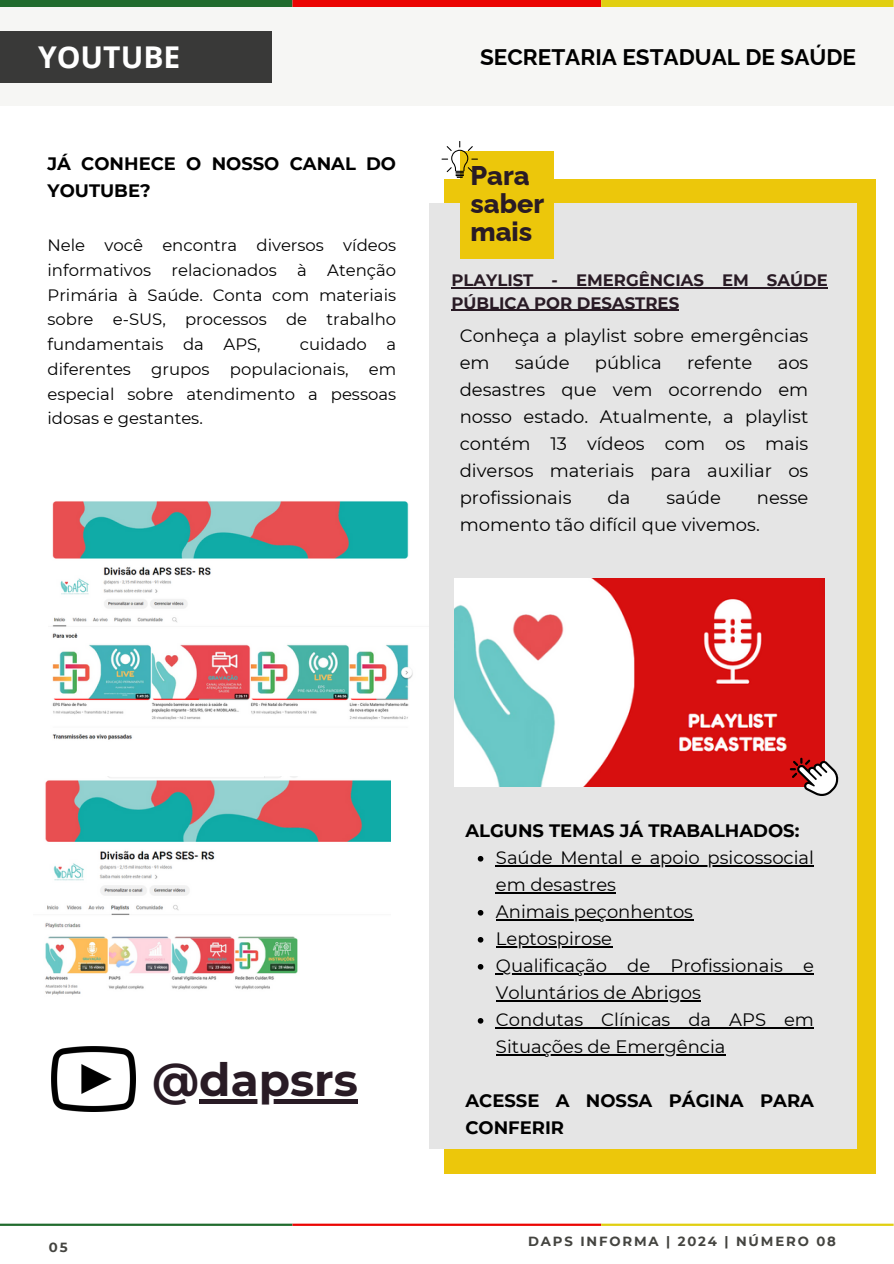
<style>
.page{position:relative;width:894px;height:1264px;background:#fff}
.page>*{position:absolute;margin:0;border:0;box-sizing:border-box;transform-origin:0 0}
.t1{font:700 45.45px "Montserrat";color:#291b25}
.t2{font:700 30px "Open Sans";color:#fff}
.t3{font:800 27px/28.2px "Raleway";color:#291b25}
.t4{font:700 22.5px "Raleway";color:#000}
.t5{font:18px/27px "Montserrat";color:#000}
.t6{font:700 18px/27px "Montserrat";color:#000}
.t7{font:16.5px/24.8px "Montserrat";color:#000;text-align:justify}
.t8{font:700 16.5px/22.5px "Montserrat";color:#291b25}
.t9{font:700 13.2px "Montserrat";letter-spacing:.14em;color:#444440}
</style>
<div class="page">
<div style="left:0;top:0;width:292px;height:8px;background:#216b2e"></div>
<div style="left:292px;top:0;width:309px;height:8px;background:#eb0503"></div>
<div style="left:601px;top:0;width:292px;height:8px;background:#e1cf11"></div>
<hr style="left:0;top:1223px;width:292px;height:2px;background:#216b2e">
<hr style="left:292px;top:1223px;width:309px;height:2px;background:#eb0503">
<hr style="left:601px;top:1223px;width:292px;height:2px;background:#e1cf11">
<div style="left:0;top:8px;width:893px;height:98px;background:#f6f6f4"></div>
<div style="left:0;top:31px;width:271px;height:52px;background:#393938"></div>
<div style="left:444px;top:179px;width:431px;height:994px;background:#ecc70b"></div>
<img style="left:52px;top:501px;width:361px;height:239px">
<img style="left:45px;top:777px;width:345px;height:218px">
<div style="left:429px;top:204px;width:426px;height:945px;background:#e5e5e5"></div>
<div style="left:459px;top:151px;width:94px;height:108px;background:#ecc70b"></div>
<svg style="left:441px;top:141px;width:36px;height:37px"></svg>
<img style="left:52px;top:1046px;width:83px;height:65px">
<div style="left:199px;top:1098px;width:32px;height:5px;background:#291b25"></div>
<div style="left:231px;top:1098px;width:127px;height:5px;background:#291b25"></div>
<hr style="left:451px;top:287px;width:376px;height:1px;background:#291b25">
<hr style="left:451px;top:310px;width:228px;height:1px;background:#291b25">
<img style="left:454px;top:579px;width:370px;height:207px">
<svg style="left:477px;top:856px;width:6px;height:5px"></svg>
<hr style="left:496px;top:865px;width:317px;height:1px;background:#000">
<hr style="left:496px;top:892px;width:119px;height:1px;background:#000">
<svg style="left:477px;top:910px;width:6px;height:5px"></svg>
<hr style="left:496px;top:919px;width:197px;height:1px;background:#000">
<svg style="left:477px;top:937px;width:6px;height:5px"></svg>
<hr style="left:496px;top:946px;width:116px;height:1px;background:#000">
<svg style="left:477px;top:964px;width:6px;height:5px"></svg>
<hr style="left:496px;top:973px;width:317px;height:1px;background:#000">
<hr style="left:496px;top:1000px;width:204px;height:1px;background:#000">
<svg style="left:477px;top:1018px;width:6px;height:5px"></svg>
<hr style="left:496px;top:1027px;width:317px;height:1px;background:#000">
<hr style="left:496px;top:1054px;width:229px;height:1px;background:#000">
<svg style="left:789px;top:757px;width:49px;height:39px"></svg>
<h3 class="t2" style="left:38px;top:36px;width:144px">YOUTUBE</h3>
<h5 class="t6" style="left:47px;top:150px;width:350px">JÁ CONHECE O NOSSO CANAL DO<br>YOUTUBE?</h5>
<h6 class="t7" style="left:47px;top:233px;width:350px">Nele você encontra diversos vídeos informativos relacionados à Atenção Primária à Saúde. Conta com materiais sobre e-SUS, processos de trabalho fundamentais da APS,</h6>
<h6 class="t7" style="left:47px;top:332px;width:350px;text-indent:252px">cuidado a diferentes grupos populacionais, em especial sobre atendimento a pessoas idosas e gestantes.</h6>
<h5 class="t4" style="left:480px;top:44px;width:377px">SECRETARIA ESTADUAL DE SAÚDE</h5>
<p class="t3" style="left:470px;top:161px;width:75px">Para saber mais</p>
<p class="t8" style="left:451px;top:269px;width:377px">PLAYLIST - EMERGÊNCIAS EM SAÚDE<br>PÚBLICA POR DESASTRES</p>
<h6 class="t5" style="left:459px;top:322px;width:350px">Conheça a playlist sobre emergências em</h6>
<h6 class="t5" style="left:515px;top:349px;width:56px">saúde</h6>
<h6 class="t5" style="left:594px;top:349px;width:68px">pública</h6>
<h6 class="t5" style="left:686px;top:349px;width:67px">refente</h6>
<h6 class="t5" style="left:459px;top:349px;width:350px;text-align:justify;text-indent:318px">aos desastres que vem ocorrendo em nosso estado. Atualmente, a playlist contém 13 vídeos com os mais diversos materiais para auxiliar os profissionais</h6>
<h6 class="t5" style="left:607px;top:484px;width:24px">da</h6>
<h6 class="t5" style="left:666px;top:484px;width:56px">saúde</h6>
<h6 class="t5" style="left:459px;top:484px;width:350px;text-indent:297px">nesse momento tão difícil que vivemos.</h6>
<p class="t9" style="left:49px;top:1239px;width:20px">05</p>
<p class="t1" style="left:152px;top:1051px;width:207px">@dapsrs</p>
<p class="t6" style="left:465px;top:816px;width:335px">ALGUNS TEMAS JÁ TRABALHADOS:</p>
<h5 class="t5" style="left:496px;top:843px;width:319px">Saúde Mental e apoio psicossocial em desastres</h5>
<p class="t5" style="left:496px;top:897px;width:198px">Animais peçonhentos</p>
<p class="t5" style="left:496px;top:924px;width:118px">Leptospirose</p>
<p class="t5" style="left:496px;top:951px;width:319px">Qualificação de Profissionais e</p>
<h1 class="t5" style="left:496px;top:978px;width:319px">Voluntários de Abrigos<br>Condutas Clínicas da APS em</h1>
<p class="t5" style="left:496px;top:1032px;width:231px">Situações de Emergência</p>
<p class="t6" style="left:465px;top:1086px;width:350px">ACESSE A NOSSA PÁGINA PARA</p>
<p class="t6" style="left:465px;top:1113px;width:100px">CONFERIR</p>
<p class="t9" style="left:528px;top:1232px;width:309px">DAPS INFORMA | 2024 | NÚMERO 08</p>
</div>
